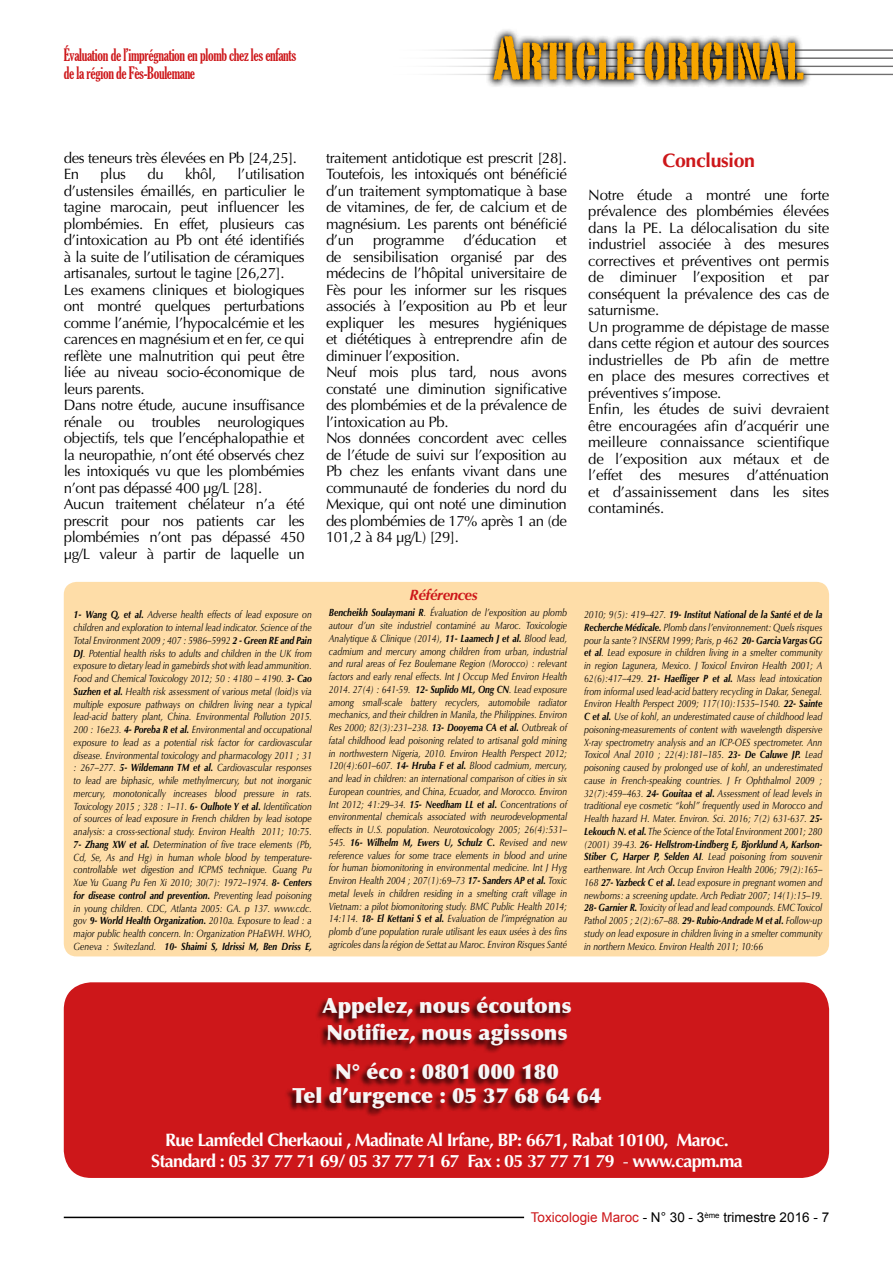
<style>
.page{position:relative;width:893px;height:1263px;background:#fff}
.page>*{position:absolute;margin:0;border:0;box-sizing:border-box;transform-origin:0 0}
.t1{font:60.75px "Portago ITCTT";color:#f7a600}
.t2{font:900 21px/27px "Optima";color:#f6f6f6}
.t3{font:700 19.5px "Optima";letter-spacing:-.015em;color:#cd171a}
.t4{font:700 18px/21px "Optima";letter-spacing:-.04em;color:#fff;text-align:center}
.t5{font:extra-condensed 16.5px/18px "Gloucester";letter-spacing:-.02em;color:#cd171a}
.t6{font:15px/16.5px "Optima";letter-spacing:-.025em;color:#000}
.t7{font:italic 700 15px "Optima";letter-spacing:-.025em;color:#cd171a}
.t8{font:13.5px "Arial";color:#000}
.t9{font:italic 10.5px/12.8px "Optima";color:#000;text-align:justify;scale:.82 1}
.s1{font-weight:700}
.s2{font-weight:400}
.s3{color:#cd171a}
</style>
<div class="page">
<hr style="left:379px;top:49px;width:514px;height:2px;background:#706f6f">
<hr style="left:379px;top:57px;width:514px;height:2px;background:#706f6f">
<hr style="left:379px;top:66px;width:514px;height:1px;background:#706f6f">
<hr style="left:379px;top:74px;width:514px;height:1px;background:#706f6f">
<hr style="left:64px;top:1217px;width:460px;height:1px;background:#000">
<svg style="left:486px;top:29px;width:325px;height:58px"></svg>
<div style="left:64px;top:582px;width:765px;height:374px;background:#fedda8;border-radius:13px"></div>
<div style="left:64px;top:982px;width:765px;height:196px;background:#cd171a;border-radius:27px"></div>
<div style="left:284px;top:996px;width:317px;height:121px;background:#000;opacity:.75"></div>
<h3 class="t5" style="left:64px;top:46px;width:234px">Évaluation de l’imprégnation en plomb chez les enfants de la région de Fès-Boulemane</h3>
<h1 class="t1" style="left:493px;top:20px;width:312px">Article original</h1>
<h3 class="t6" style="left:64px;top:149px;width:235px">des teneurs très élevées en Pb [24,25].<br>En</h3>
<p class="t6" style="left:64px;top:166px;width:242px;text-indent:174px">l’utilisation d’ustensiles émaillés, en particulier le tagine marocain, peut influencer les plombémies. En effet, plusieurs cas d’intoxication au Pb ont été identifiés à la suite de l’utilisation de céramiques artisanales, surtout le tagine [26,27].<br>Les examens cliniques et biologiques ont montré quelques perturbations comme l’anémie, l’hypocalcémie et les carences en magnésium et en fer, ce qui reflète une malnutrition qui peut être liée au niveau socio-économique de leurs parents.<br>Dans notre étude, aucune insuffisance rénale ou troubles neurologiques objectifs, tels que l’encéphalopathie et la neuropathie, n’ont été observés chez les intoxiqués vu que les plombémies n’ont pas dépassé 400 µg/L [28].<br>Aucun traitement chélateur n’a été prescrit pour nos patients car les plombémies n’ont pas dépassé 450 µg/L valeur à partir de laquelle un</p>
<h3 class="t6" style="left:101px;top:166px;width:27px">plus</h3>
<h3 class="t6" style="left:147px;top:166px;width:18px">du</h3>
<h3 class="t6" style="left:185px;top:166px;width:33px">khôl,</h3>
<h3 class="t6" style="left:326px;top:149px;width:242px;text-align:justify">traitement antidotique est prescrit [28].<br>Toutefois, les intoxiqués ont bénéficié d’un traitement symptomatique à base de vitamines, de fer, de calcium et de magnésium. Les parents ont bénéficié d’un</h3>
<h3 class="t6" style="left:373px;top:232px;width:72px">programme</h3>
<h3 class="t6" style="left:463px;top:232px;width:74px">d’éducation</h3>
<p class="t6" style="left:326px;top:232px;width:242px;text-indent:230px">et de sensibilisation organisé par des médecins de l’hôpital universitaire de<br>Fès pour les informer sur les risques associés à l’exposition au Pb et leur expliquer les mesures hygiéniques et diététiques à entreprendre afin de diminuer l’exposition.<br>Neuf mois plus tard, nous avons constaté une diminution significative des plombémies et de la prévalence de l’intoxication au Pb.<br>Nos données concordent avec celles de l’étude de suivi sur l’exposition au<br>Pb chez les enfants vivant dans une communauté de fonderies du nord du<br>Mexique, qui ont noté une diminution des plombémies de 17% après 1 an (de<br>101,2 à 84 µg/L) [29].</p>
<h3 class="t7" style="left:410px;top:586px;width:70px">Références</h3>
<h3 class="t3" style="left:662px;top:149px;width:94px">Conclusion</h3>
<p class="t6" style="left:588px;top:187px;width:242px">Notre étude a montré une forte prévalence des plombémies élevées dans la PE. La délocalisation du site industriel associée à des mesures correctives et préventives ont permis de diminuer l’exposition et par conséquent la prévalence des cas de saturnisme.<br>Un programme de dépistage de masse dans cette région et autour des sources industrielles de Pb afin de mettre en place des mesures correctives et préventives s’impose.<br>Enfin, les études de suivi devraient être encouragées afin d’acquérir une meilleure connaissance scientifique de l’exposition aux métaux et de l’effet des mesures d’atténuation et d’assainissement dans les sites contaminés.</p>
<p class="t9" style="left:74px;top:608px;width:292px"><span class="s1">1- Wang Q, et al.</span> Adverse health effects of lead exposure on children and exploration to internal lead indicator. Science of the Total Environment 2009 ; 407 : 5986–5992 <span class="s1">2 - Green RE and Pain DJ</span>. Potential health risks to adults and children in the UK from exposure to dietary lead in gamebirds shot with lead ammunition.<br>Food and Chemical Toxicology 2012; 50 : 4180 – 4190. <span class="s1">3- Cao Suzhen et al.</span> Health risk assessment of various metal (loid)s via multiple exposure pathways on children living near a typical lead-acid battery plant, China. Environmental Pollution 2015.<br>200 : 16e23. <span class="s1">4- Poreba R et al.</span> Environmental and occupational exposure to lead as a potential risk factor for cardiovascular disease. Environmental toxicology and pharmacology 2011 ; 31 : 267–277. <span class="s1">5- Wildemann TM et al.</span> Cardiovascular responses to lead are biphasic, while methylmercury, but not inorganic mercury, monotonically increases blood pressure in rats.<br>Toxicology 2015 ; 328 : 1–11. <span class="s1">6- Oulhote Y et al.</span> Identification of sources of lead exposure in French children by lead isotope analysis: a cross-sectional study. Environ Health 2011; 10:75.<br><span class="s1">7- Zhang XW et al.</span> Determination of five trace elements (Pb, Cd, Se, As and Hg) in human whole blood by temperature&shy;controllable wet digestion and ICPMS technique. Guang Pu Xue Yu Guang Pu Fen Xi 2010; 30(7): 1972–1974. <span class="s1">8- Centers for disease control and prevention.</span> Preventing lead poisoning in young children. CDC, Atlanta 2005: GA. p 137. www.cdc. gov <span class="s1">9- World Health Organization.</span> 2010a. Exposure to lead : a major public health concern. In: Organization PHaEWH. WHO, Geneva : Switezland. <span class="s1">10- Shaimi S, Idrissi M, Ben Driss E,</span></p>
<p class="t9" style="left:329px;top:606px;width:292px"><span class="s1">Bencheikh Soulaymani R</span>. Évaluation de l’exposition au plomb autour d’un site industriel contaminé au Maroc. Toxicologie Analytique &amp; Clinique (2014), <span class="s1">11- Laamech J et al.</span> Blood lead, cadmium and mercury among children from urban, industrial and rural areas of Fez Boulemane Region (Morocco) : relevant factors and early renal effects. Int J Occup Med Environ Health 2014. 27(4) : 641-59. <span class="s1">12- Suplido ML, Ong CN</span>. Lead exposure among small-scale battery recyclers, automobile radiator mechanics, and their children in Manila, the Philippines. Environ Res 2000; 82(3):231–238. <span class="s1">13- Dooyema CA et al.</span> Outbreak of fatal childhood lead poisoning related to artisanal gold mining in northwestern Nigeria, 2010. Environ Health Perspect 2012; 120(4):601–607. <span class="s1">14- Hruba F et al.</span> Blood cadmium, mercury, and lead in children: an international comparison of cities in six European countries, and China, Ecuador, and Morocco. Environ Int 2012; 41:29–34. <span class="s1">15- Needham LL et al.</span> Concentrations of environmental chemicals associated with neurodevelopmental effects in U.S. population. Neurotoxicology 2005; 26(4):531– 545. <span class="s1">16- Wilhelm M, Ewers U, Schulz C.</span> Revised and new reference values for some trace elements in blood and urine for human biomonitoring in environmental medicine. Int J Hyg Environ Health 2004 ; 207(1):69–73 <span class="s1">17- Sanders AP et al.</span> Toxic metal levels in children residing in a smelting craft village in Vietnam: a pilot biomonitoring study. BMC Public Health 2014; 14:114. <span class="s1">18- El Kettani S et al.</span> Evaluation de l’imprégnation au plomb d’une population rurale utilisant les eaux usées à des fins agricoles dans la région de Settat au Maroc. Environ Risques Santé</p>
<p class="t9" style="left:584px;top:608px;width:292px">2010; 9(5): 419–427. <span class="s1">19- Institut National de la Santé et de la Recherche Médicale.</span> Plomb dans l’environnement: Quels risques pour la sante´? INSERM 1999; Paris, p 462 <span class="s1">20- Garcia Vargas GG et al</span>. Lead exposure in children living in a smelter community in region Lagunera, Mexico. J Toxicol Environ Health 2001; A 62(6):417–429. <span class="s1">21- Haefliger P et al.</span> Mass lead intoxication from informal used lead-acid battery recycling in Dakar, Senegal.<br>Environ Health Perspect 2009; 117(10):1535–1540. <span class="s1">22- Sainte C et al.</span> Use of kohl, an underestimated cause of childhood lead poisoning-measurements of content with wavelength dispersive X-ray spectrometry analysis and an ICP-OES spectrometer. Ann Toxicol Anal 2010 ; 22(4):181–185. <span class="s1">23- De Caluwe JP.</span> Lead poisoning caused by prolonged use of kohl, an underestimated cause in French-speaking countries. J Fr Ophthalmol 2009 ; 32(7):459–463. <span class="s1">24- Gouitaa et al.</span> Assessment of lead levels in traditional eye cosmetic “kohl” frequently used in Morocco and Health hazard H. Mater. Environ. Sci. 2016; 7(2) 631-637. <span class="s1">25- Lekouch N. et al.</span> The Science of the Total Environment 2001; 280 (2001) 39-43. <span class="s1">26- Hellstrom-Lindberg E, Bjorklund A, Karlson-Stiber C, Harper P, Selden AI</span>. Lead poisoning from souvenir earthenware. Int Arch Occup Environ Health 2006; 79(2):165– 168 <span class="s1">27- Yazbeck C et al.</span> Lead exposure in pregnant women and newborns: a screening update. Arch Pediatr 2007; 14(1):15–19.<br><span class="s1">28- Garnier R.</span> Toxicity of lead and lead compounds. EMC Toxicol Pathol 2005 ; 2(2):67–88. <span class="s1">29- Rubio-Andrade M et al.</span> Follow-up study on lead exposure in children living in a smelter community in northern Mexico. Environ Health 2011; 10:66</p>
<h2 class="t2" style="left:322px;top:992px;width:251px">Appelez, nous écoutons<br>Notifiez, nous agissons</h2>
<h2 class="t2" style="left:293px;top:1060px;width:310px;line-height:24px;text-align:center">N° éco : 0801 000 180<br>Tel d’urgence : 05 37 68 64 64</h2>
<h3 class="t4" style="left:151px;top:1130px;width:593px">Rue Lamfedel Cherkaoui , Madinate Al Irfane, BP: 6671, Rabat 10100, Maroc.<br>Standard : 05 37 77 71 69/ 05 37 77 71 67 Fax : 05 37 77 71 79 <span class="s2">-</span> www.capm.ma</h3>
<p class="t8" style="left:531px;top:1209px;width:300px"><span class="s3">Toxicologie Maroc</span> - N° 30 - 3<sup>ème</sup> trimestre 2016 - 7</p>
</div>
